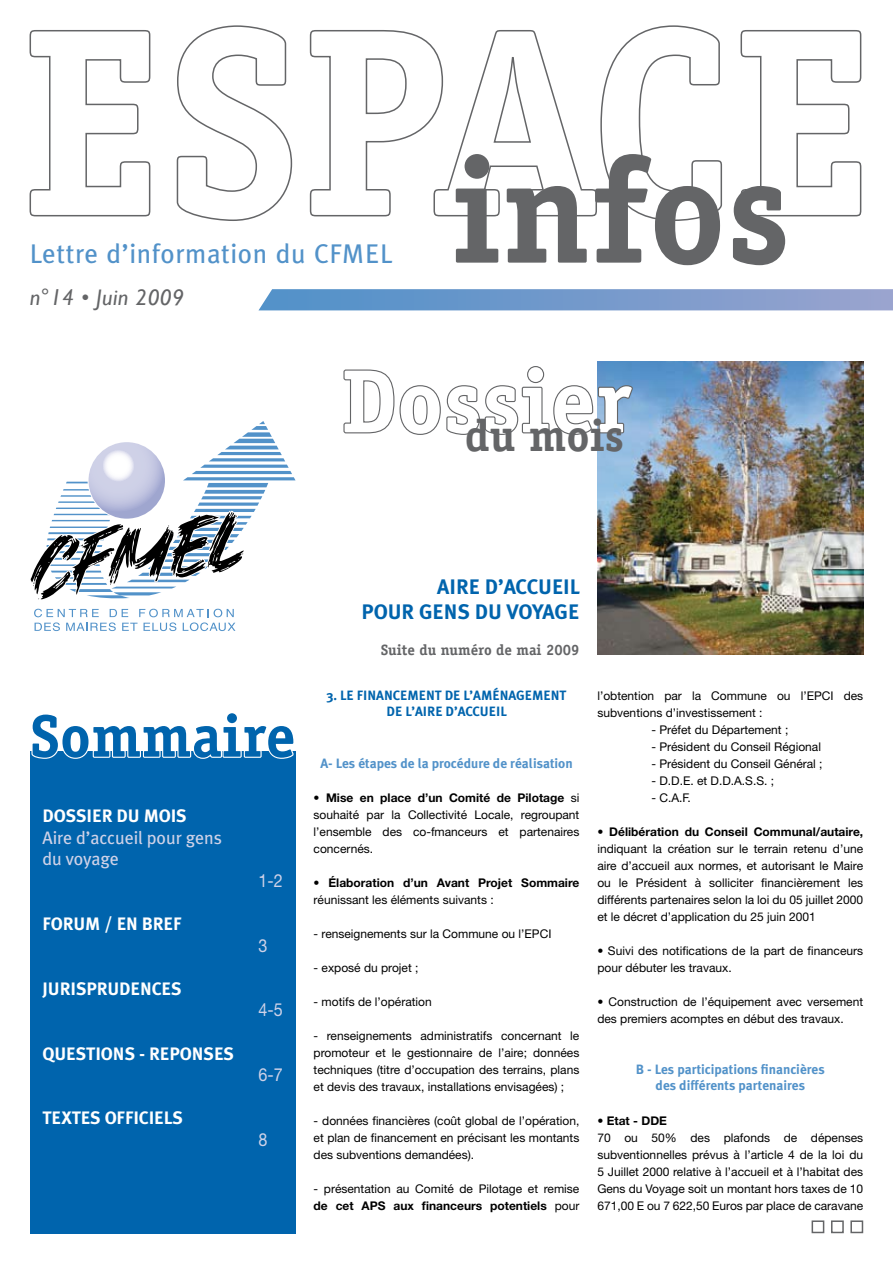
<style>
.page{position:relative;width:893px;height:1263px;background:#fff}
.page>*{position:absolute;margin:0;border:0;box-sizing:border-box;transform-origin:0 0}
.t1{font:700 150px "Officina Serif";color:#646567}
.t2{font:700 90px "Officina Serif";color:#fff}
.t3{font:700 60px "Officina Serif";letter-spacing:.005em;color:#0064ad}
.t4{font:700 45px "Officina Serif";color:#646567}
.t5{font:27px "Meta Plus";letter-spacing:.02em;color:#5292c9}
.t6{font:italic 22.5px "Gill Sans";letter-spacing:.02em;color:#646567}
.t7{font:700 21px/25.2px "Meta Plus";color:#0064ad;text-align:right}
.t8{font:700 18px "Meta Plus";letter-spacing:-.005em;color:#fff}
.t9{font:18px/21.6px "Meta Plus";letter-spacing:-.005em;color:#cfd2e8}
.t10{font:18px "Helvetica Neue";color:#cfd2e8;scale:.9 1}
.t11{font:700 15px "Officina Serif";color:#646567}
.t12{font:700 13.5px/16.2px "Meta Plus";color:#5292c9;text-align:center}
.t13{font:700 13.5px/16.2px "Meta Plus";color:#0064ad;text-align:center}
.t14{font:12px/17px "Helvetica Neue";color:#000;text-align:justify}
.t15{font:700 12px "Helvetica Neue";color:#000}
.s1{font-weight:700}
</style>
<div class="page">
<svg style="left:30px;top:421px;width:266px;height:179px"></svg>
<svg style="left:89px;top:442px;width:76px;height:77px;background:#c9cce4"></svg>
<svg style="left:34px;top:609px;width:201px;height:22px"></svg>
<img style="left:597px;top:361px;width:267px;height:294px">
<svg style="left:29px;top:30px;width:122px;height:187px"></svg>
<svg style="left:176px;top:25px;width:117px;height:196px"></svg>
<svg style="left:309px;top:25px;width:414px;height:196px"></svg>
<svg style="left:740px;top:30px;width:122px;height:187px"></svg>
<svg style="left:259px;top:289px;width:634px;height:21px;background:#769bcc"></svg>
<div style="left:30px;top:751px;width:266px;height:482px;background:#0064ad"></div>
<svg style="left:31px;top:751px;width:263px;height:8px"></svg>
<svg style="left:343px;top:365px;width:291px;height:71px"></svg>
<div style="left:850px;top:1220px;width:13px;height:13px;background:#fff;border:2px solid #646567"></div>
<div style="left:831px;top:1220px;width:13px;height:13px;background:#fff;border:2px solid #646567"></div>
<div style="left:812px;top:1220px;width:12px;height:13px;background:#fff;border:2px solid #646567"></div>
<h3 class="t5" style="left:30px;top:238px;width:364px">Lettre d’information du CFMEL</h3>
<h3 class="t6" style="left:30px;top:284px;width:156px">n°14 • Juin 2009</h3>
<h1 class="t1" style="left:451px;top:118px;width:340px">infos</h1>
<h2 class="t2" style="left:342px;top:345px;width:291px">Dossier</h2>
<h3 class="t4" style="left:465px;top:407px;width:161px">du mois</h3>
<h3 class="t3" style="left:30px;top:699px;width:267px">Sommaire</h3>
<h3 class="t8" style="left:43px;top:805px;width:22px">Dossier</h3>
<h3 class="t8" style="left:117px;top:805px;width:39px">du mois</h3>
<h3 class="t9" style="left:43px;top:826px;width:181px">Aire d’accueil pour gens du voyage</h3>
<h3 class="t8" style="left:43px;top:913px;width:110px">FORUM / En bref</h3>
<h3 class="t8" style="left:43px;top:978px;width:17px">Jurisprudences</h3>
<h3 class="t8" style="left:43px;top:1043px;width:23px">Questions</h3>
<h3 class="t8" style="left:139px;top:1043px;width:22px">- reponses</h3>
<h3 class="t8" style="left:43px;top:1108px;width:40px">Textes</h3>
<h3 class="t8" style="left:105px;top:1108px;width:10px">officiels</h3>
<h3 class="t10" style="left:259px;top:870px;width:28px">1-2</h3>
<h3 class="t10" style="left:259px;top:934px;width:12px">3</h3>
<h3 class="t10" style="left:258px;top:999px;width:28px">4-5</h3>
<h3 class="t10" style="left:259px;top:1064px;width:28px">6-7</h3>
<h3 class="t10" style="left:259px;top:1129px;width:12px">8</h3>
<h3 class="t7" style="left:362px;top:574px;width:220px">AIRE D’ACCUEIL<br>POUR GENS DU VOYAGE</h3>
<p class="t11" style="left:381px;top:640px;width:200px">Suite du numéro de mai 2009</p>
<p class="t13" style="left:327px;top:687px;width:241px">3. LE FINANCEMENT DE L’AMÉNAGEMENT<br>DE L’AIRE D’ACCUEIL</p>
<p class="t12" style="left:320px;top:755px;width:254px">A- Les étapes de la procédure de réalisation</p>
<p class="t14" style="left:314px;top:789px;width:267px"><span class="s1">• Mise en place d’un Comité de Pilotage</span> si souhaité par la Collectivité Locale, regroupant l’ensemble des co-fmanceurs et partenaires concernés.</p>
<p class="t15" style="left:314px;top:875px;width:267px">• Élaboration d’un Avant Projet Sommaire</p>
<p class="t14" style="left:314px;top:891px;width:182px">réunissant les éléments suivants :</p>
<p class="t14" style="left:314px;top:925px;width:239px">- renseignements sur la Commune ou l’EPCI</p>
<p class="t14" style="left:314px;top:959px;width:106px">- exposé du projet ;</p>
<p class="t14" style="left:314px;top:993px;width:120px">- motifs de l’opération</p>
<p class="t14" style="left:314px;top:1027px;width:267px">- renseignements administratifs concernant le promoteur et le gestionnaire de l’aire; données techniques (titre d’occupation des terrains, plans et devis des travaux, installations envisagées) ;</p>
<p class="t14" style="left:314px;top:1112px;width:267px">- données financières (coût global de l’opération, et plan de financement en précisant les montants des subventions demandées).</p>
<p class="t14" style="left:314px;top:1180px;width:267px">- présentation au Comité de Pilotage et remise <span class="s1">de cet APS aux financeurs potentiels</span> pour</p>
<p class="t14" style="left:597px;top:687px;width:267px">l’obtention par la Commune ou l’EPCI des subventions d’investissement :</p>
<p class="t14" style="left:651px;top:721px;width:138px">- Préfet du Département ;</p>
<p class="t14" style="left:651px;top:738px;width:171px">- Président du Conseil Régional</p>
<p class="t14" style="left:651px;top:755px;width:173px">- Président du Conseil Général ;</p>
<p class="t14" style="left:651px;top:772px;width:124px">- D.D.E. et D.D.A.S.S. ;</p>
<p class="t14" style="left:651px;top:789px;width:41px">- C.A.F.</p>
<p class="t15" style="left:597px;top:824px;width:267px">• Délibération du Conseil Communal/autaire,</p>
<p class="t14" style="left:597px;top:840px;width:267px">indiquant la création sur le terrain retenu d’une aire d’accueil aux normes, et autorisant le Maire ou le Président à solliciter financièrement les différents partenaires selon la loi du 05 juillet 2000 et le décret d’application du 25 juin 2001</p>
<p class="t14" style="left:597px;top:942px;width:267px">• Suivi des notifications de la part de financeurs pour débuter les travaux.</p>
<p class="t14" style="left:597px;top:993px;width:267px">• Construction de l’équipement avec versement des premiers acomptes en début des travaux.</p>
<p class="t12" style="left:636px;top:1061px;width:190px">B - Les participations financières des différents partenaires</p>
<p class="t15" style="left:597px;top:1113px;width:71px">• Etat - DDE</p>
<p class="t14" style="left:597px;top:1129px;width:267px">70 ou 50% des plafonds de dépenses subventionnelles prévus à l’article 4 de la loi du 5 Juillet 2000 relative à l’accueil et à l’habitat des Gens du Voyage soit un montant hors taxes de 10<br>671,00 E ou 7 622,50 Euros par place de caravane</p>
</div>
